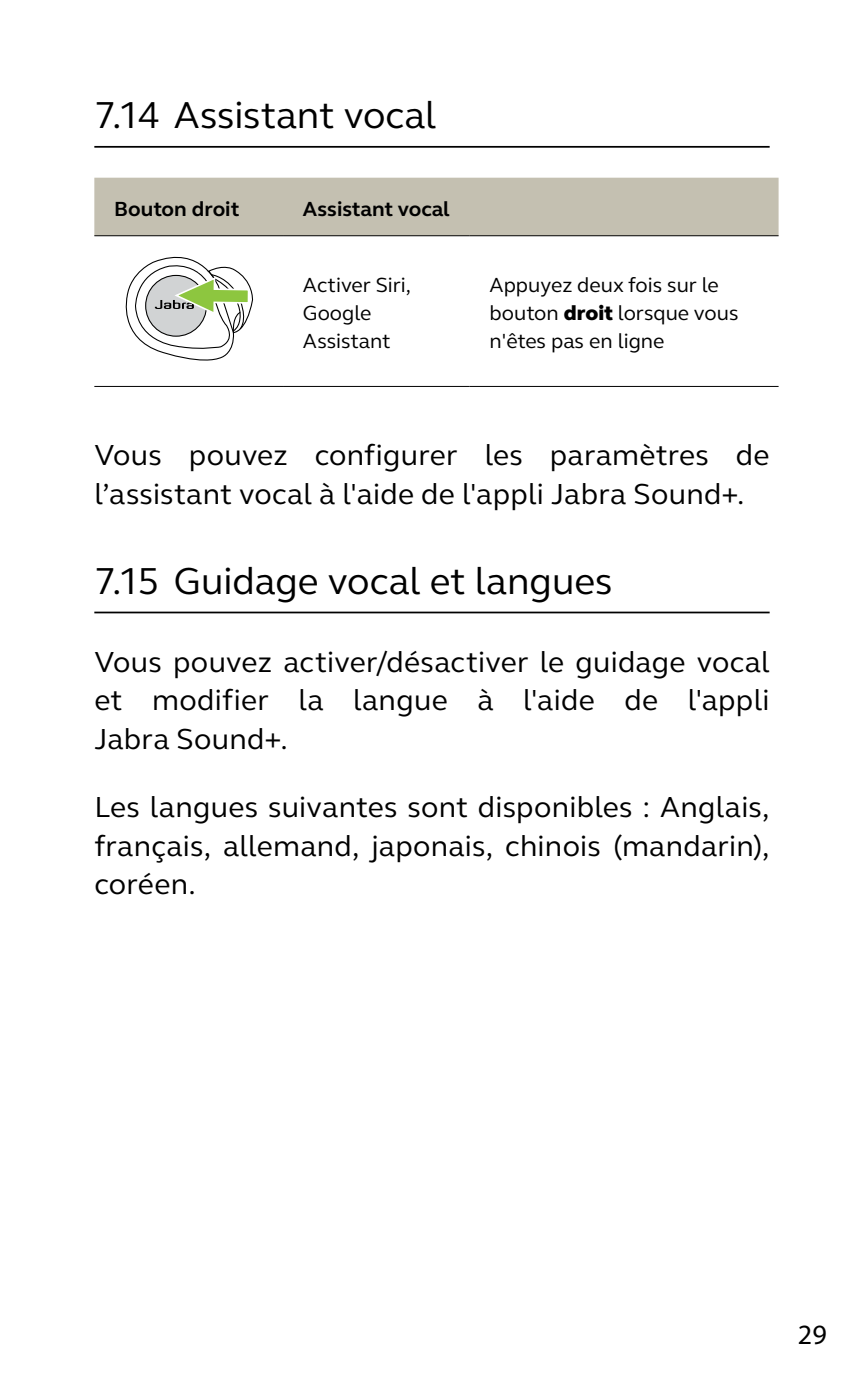
<style>
.page{position:relative;width:864px;height:1389px;background:#fff}
.page>*{position:absolute;margin:0;border:0;box-sizing:border-box;transform-origin:0 0}
.t1{font:38.5px "GN Elliot";color:#000}
.t2{font:29.75px/38.5px "GN Elliot";letter-spacing:.01em;color:#000;text-align:justify}
.t3{font:28px "Myriad Pro";color:#000}
.t4{font:21px/28px "GN Elliot";color:#000}
.t5{font:700 21px "GN Elliot";color:#000}
.s1{font-weight:800}
</style>
<div class="page">
<hr style="left:94px;top:146px;width:675px;height:2px;background:#000">
<hr style="left:94px;top:612px;width:675px;height:1px;background:#000">
<div style="left:94px;top:178px;width:684px;height:57px;background:#c4c0b1"></div>
<hr style="left:283px;top:386px;width:186px;height:1px;background:#000">
<hr style="left:469px;top:386px;width:309px;height:1px;background:#000">
<hr style="left:283px;top:235px;width:186px;height:1px;background:#000">
<hr style="left:469px;top:235px;width:309px;height:1px;background:#000">
<hr style="left:94px;top:235px;width:189px;height:1px;background:#000">
<hr style="left:94px;top:386px;width:189px;height:1px;background:#000">
<svg style="left:125px;top:256px;width:128px;height:105px"></svg>
<p class="t1" style="left:94px;top:89px;width:343px">7.14 Assistant vocal</p>
<p class="t5" style="left:114px;top:194px;width:127px">Bouton droit</p>
<p class="t5" style="left:303px;top:194px;width:148px">Assistant vocal</p>
<p class="t4" style="left:303px;top:270px;width:110px">Activer Siri,<br>Google<br>Assistant</p>
<p class="t4" style="left:489px;top:270px;width:250px">Appuyez deux fois sur le bouton <span class="s1">droit</span> lorsque vous n'êtes pas en ligne</p>
<p class="t2" style="left:94px;top:435px;width:676px">Vous pouvez configurer les paramètres de l’assistant vocal à l'aide de l'appli Jabra Sound+.</p>
<p class="t1" style="left:94px;top:555px;width:519px">7.15 Guidage vocal et langues</p>
<p class="t2" style="left:94px;top:642px;width:676px">Vous pouvez activer/désactiver le guidage vocal et modifier la langue à l'aide de l'appli Jabra Sound+.</p>
<p class="t2" style="left:94px;top:787px;width:676px">Les langues suivantes sont disponibles : Anglais, français, allemand, japonais, chinois (mandarin), coréen.</p>
<p class="t3" style="left:797px;top:1317px;width:30px">29</p>
</div>
